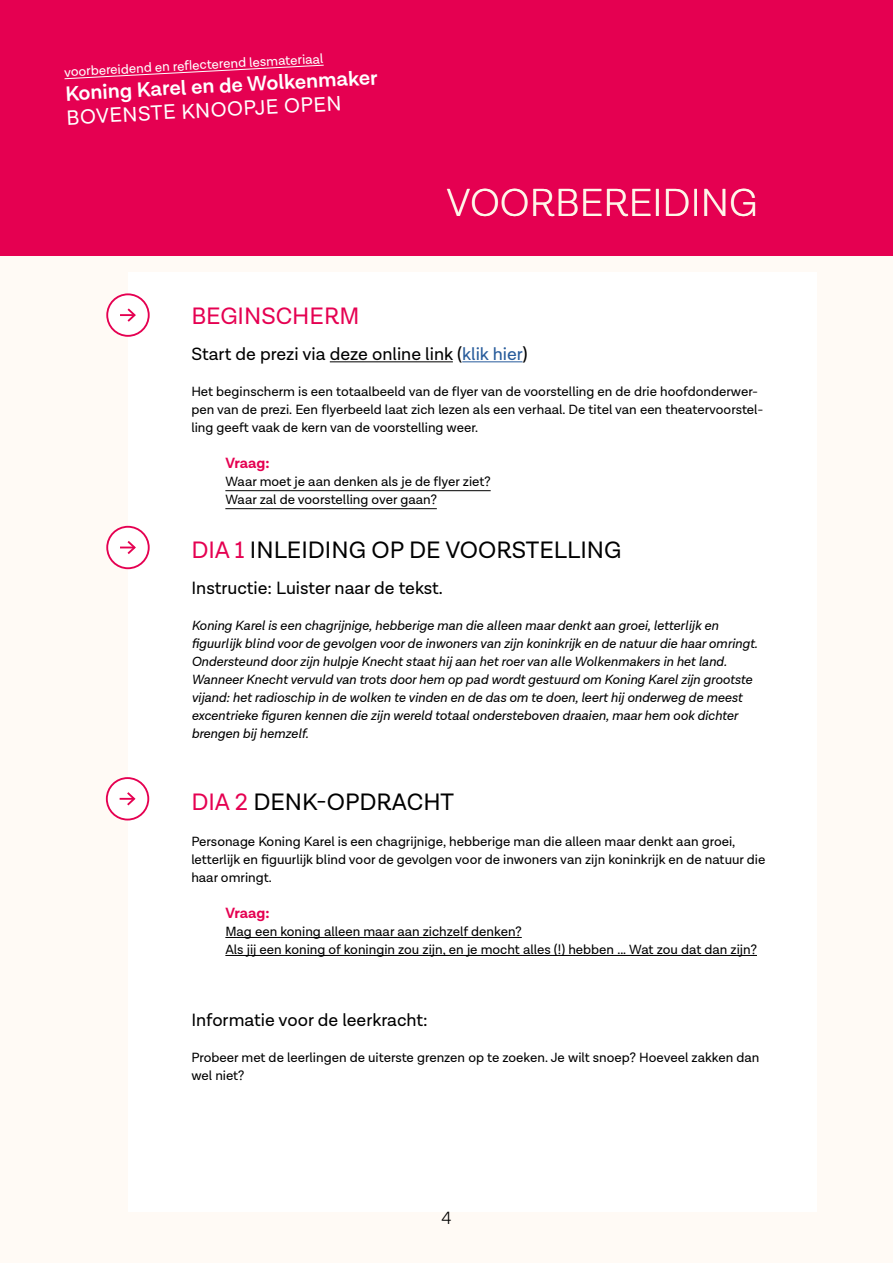
<style>
.page{position:relative;width:893px;height:1263px;background:#fff}
.page>*{position:absolute;margin:0;border:0;box-sizing:border-box;transform-origin:0 0}
.t1{font:300 39.75px "Lota Grotesque";color:#fff5e9}
.t2{font:24px "Lota Grotesque";color:#000}
.t3{font:24px "Lota Grotesque";color:#e50051}
.t4{font:600 21px "Lota Grotesque";color:#fff}
.t5{font:21px "Lota Grotesque";color:#fff}
.t6{font:18px "Lota Grotesque";color:#000}
.t7{font:300 18px "Lota Grotesque";color:#000}
.t8{font:700 15px "Lota Grotesque";letter-spacing:-.005em;color:#e50051}
.t9{font:13.5px/18px "Lota Grotesque";color:#000}
.t10{font:italic 13.5px/18px "Lota Grotesque";color:#000}
.t11{font:13.5px "Lota Grotesque";color:#fff}
.s1{color:#275b9b}
.s2{color:#e50051}
</style>
<div class="page">
<div style="left:0;top:255px;width:893px;height:1008px;background:#fffaf5"></div>
<div style="left:0;top:0;width:893px;height:255px;background:#e50051"></div>
<div style="left:128px;top:272px;width:688px;height:940px;background:#fff"></div>
<svg style="left:64px;top:65px;width:260px;height:14px"></svg>
<hr style="left:330px;top:361px;width:123px;height:1px;background:#000">
<hr style="left:462px;top:361px;width:60px;height:1px;background:#275b9b">
<hr style="left:225px;top:490px;width:266px;height:1px;background:#000">
<hr style="left:225px;top:508px;width:212px;height:1px;background:#000">
<hr style="left:225px;top:937px;width:297px;height:1px;background:#000">
<hr style="left:225px;top:955px;width:532px;height:1px;background:#000">
<div style="left:107px;top:778px;width:41px;height:41px;background:#fff;border-radius:50%"></div>
<div style="left:106px;top:777px;width:43px;height:43px;border:2px solid #e50051;border-radius:50%"></div>
<svg style="left:120px;top:792px;width:16px;height:14px"></svg>
<div style="left:107px;top:527px;width:42px;height:41px;background:#fff;border-radius:50%"></div>
<div style="left:106px;top:526px;width:44px;height:43px;border:2px solid #e50051;border-radius:50%"></div>
<svg style="left:120px;top:541px;width:16px;height:13px"></svg>
<div style="left:107px;top:294px;width:42px;height:42px;background:#fff;border-radius:50%"></div>
<div style="left:106px;top:293px;width:44px;height:44px;border:2px solid #e50051;border-radius:50%"></div>
<svg style="left:120px;top:308px;width:16px;height:14px"></svg>
<p class="t11" style="left:64px;top:65px;width:261px;rotate:-3deg">voorbereidend en refl ecterend lesmateriaal</p>
<h3 class="t4" style="left:65px;top:82px;width:314px;rotate:-3deg">Koning Karel en de Wolkenmaker</h3>
<h3 class="t5" style="left:66px;top:106px;width:277px;rotate:-3deg">BOVENSTE KNOOPJE OPEN</h3>
<h1 class="t1" style="left:446px;top:181px;width:313px">VOORBEREIDING</h1>
<h2 class="t3" style="left:191px;top:302px;width:170px">BEGINSCHERM</h2>
<h3 class="t6" style="left:191px;top:344px;width:338px">Start de prezi via deze online link (<span class="s1">klik hier</span>)</h3>
<p class="t9" style="left:191px;top:383px;width:573px">Het beginscherm is een totaalbeeld van de flyer van de voorstelling en de drie hoofdonderwer&shy;pen van de prezi. Een flyerbeeld laat zich lezen als een verhaal. De titel van een theatervoorstel&shy;ling geeft vaak de kern van de voorstelling weer.</p>
<p class="t8" style="left:225px;top:454px;width:46px">Vraag:</p>
<p class="t9" style="left:225px;top:473px;width:267px">Waar moet je aan denken als je de flyer ziet?<br>Waar zal de voorstelling over gaan?</p>
<h2 class="t2" style="left:191px;top:536px;width:432px"><span class="s2">DIA 1</span> INLEIDING OP DE VOORSTELLING</h2>
<h3 class="t6" style="left:191px;top:578px;width:253px">Instructie: Luister naar de tekst.</h3>
<p class="t10" style="left:191px;top:617px;width:568px">Koning Karel is een chagrijnige, hebberige man die alleen maar denkt aan groei, letterlijk en figuurlijk blind voor de gevolgen voor de inwoners van zijn koninkrijk en de natuur die haar omringt.<br>Ondersteund door zijn hulpje Knecht staat hij aan het roer van alle Wolkenmakers in het land.<br>Wanneer Knecht vervuld van trots door hem op pad wordt gestuurd om Koning Karel zijn grootste vijand: het radioschip in de wolken te vinden en de das om te doen, leert hij onderweg de meest excentrieke figuren kennen die zijn wereld totaal ondersteboven draaien, maar hem ook dichter brengen bij hemzelf.</p>
<h2 class="t2" style="left:191px;top:788px;width:264px"><span class="s2">DIA 2</span> DENK-OPDRACHT</h2>
<p class="t9" style="left:191px;top:833px;width:575px">Personage Koning Karel is een chagrijnige, hebberige man die alleen maar denkt aan groei, letterlijk en figuurlijk blind voor de gevolgen voor de inwoners van zijn koninkrijk en de natuur die haar omringt.</p>
<p class="t8" style="left:225px;top:904px;width:46px">Vraag:</p>
<p class="t9" style="left:225px;top:923px;width:533px">Mag een koning alleen maar aan zichzelf denken?<br>Als jij een koning of koningin zou zijn, en je mocht alles (!) hebben ... Wat zou dat dan zijn?</p>
<h3 class="t6" style="left:191px;top:1010px;width:238px">Informatie voor de leerkracht:</h3>
<p class="t9" style="left:191px;top:1049px;width:569px">Probeer met de leerlingen de uiterste grenzen op te zoeken. Je wilt snoep? Hoeveel zakken dan wel niet?</p>
<h3 class="t7" style="left:441px;top:1208px;width:12px">4</h3>
</div>
